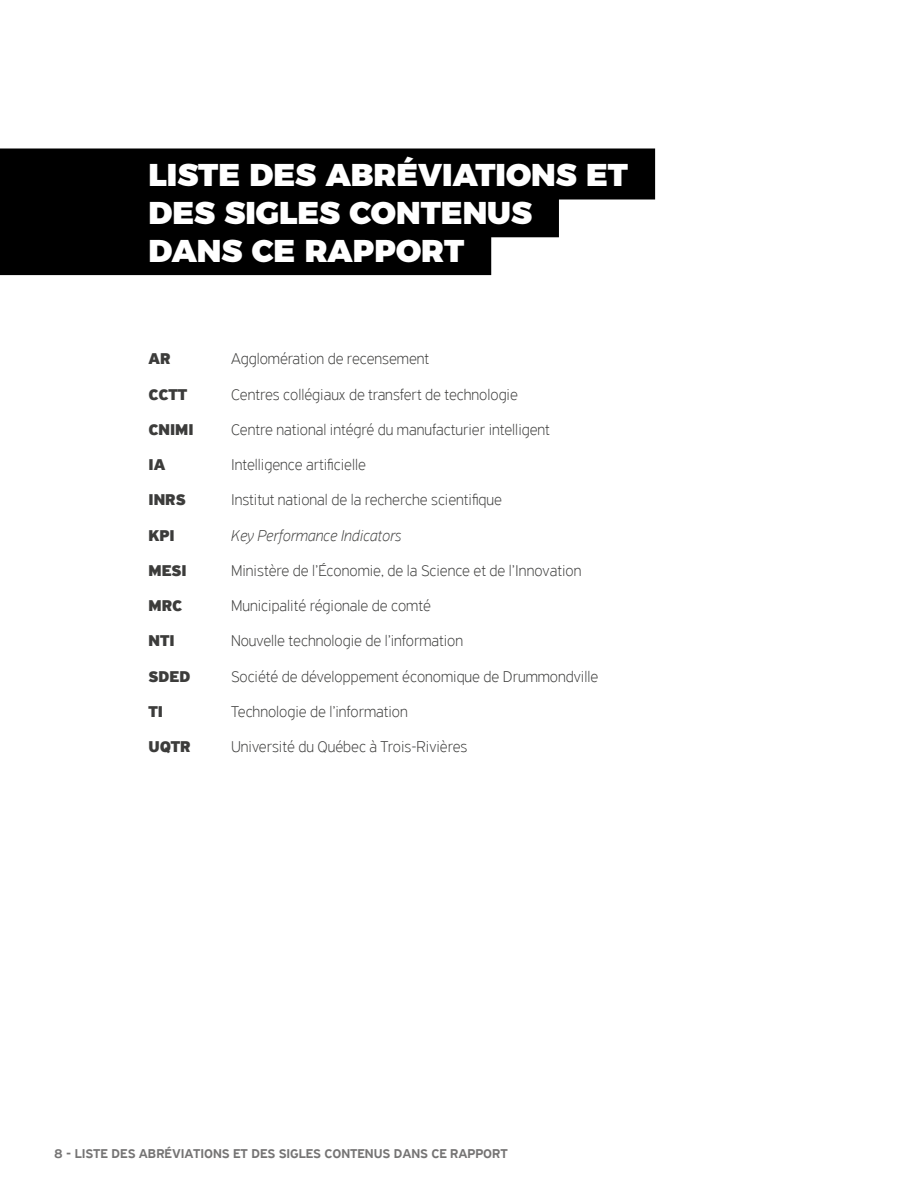
<style>
.page{position:relative;width:918px;height:1188px;background:#fff}
.page>*{position:absolute;margin:0;border:0;box-sizing:border-box;transform-origin:0 0}
.t1{font:900 31.5px/37.8px "Montserrat";color:#fff}
.t2{font:100 16.5px "PF Highway Sans Pro";color:#3c3c3b}
.t3{font:900 16.5px "PF Highway Sans Pro";color:#3c3c3b}
.t4{font:italic 100 16.5px "PF Highway Sans Pro";color:#3c3c3b}
.t5{font:500 13.5px "PF Highway Sans Pro";color:#757474}
</style>
<div class="page">
<div style="left:0;top:148px;width:655px;height:52px;background:#000"></div>
<div style="left:0;top:186px;width:559px;height:51px;background:#000"></div>
<div style="left:0;top:224px;width:491px;height:51px;background:#000"></div>
<h1 class="t1" style="left:149px;top:153px;width:481px">LISTE DES ABRÉVIATIONS ET<br>DES SIGLES CONTENUS<br>DANS CE RAPPORT</h1>
<p class="t3" style="left:149px;top:349px;width:24px">AR</p>
<p class="t2" style="left:231px;top:349px;width:200px">Agglomération de recensement</p>
<p class="t3" style="left:149px;top:384px;width:40px">CCTT</p>
<p class="t2" style="left:231px;top:385px;width:288px">Centres collégiaux de transfert de technologie</p>
<p class="t3" style="left:149px;top:419px;width:47px">CNIMI</p>
<p class="t2" style="left:231px;top:420px;width:320px">Centre national intégré du manufacturier intelligent</p>
<p class="t3" style="left:149px;top:455px;width:18px">IA</p>
<p class="t2" style="left:231px;top:455px;width:136px">Intelligence artificielle</p>
<p class="t3" style="left:149px;top:490px;width:39px">INRS</p>
<p class="t2" style="left:231px;top:490px;width:273px">Institut national de la recherche scientifique</p>
<p class="t3" style="left:149px;top:525px;width:28px">KPI</p>
<p class="t4" style="left:231px;top:526px;width:172px">Key Performance Indicators</p>
<p class="t3" style="left:149px;top:560px;width:40px">MESI</p>
<p class="t2" style="left:231px;top:561px;width:352px">Ministère de l’Économie, de la Science et de l’Innovation</p>
<p class="t3" style="left:149px;top:596px;width:35px">MRC</p>
<p class="t2" style="left:231px;top:596px;width:201px">Municipalité régionale de comté</p>
<p class="t3" style="left:149px;top:631px;width:28px">NTI</p>
<p class="t2" style="left:231px;top:631px;width:234px">Nouvelle technologie de l’information</p>
<p class="t3" style="left:149px;top:666px;width:43px">SDED</p>
<p class="t2" style="left:231px;top:666px;width:369px">Société de développement économique de Drummondville</p>
<p class="t3" style="left:149px;top:701px;width:16px">TI</p>
<p class="t2" style="left:231px;top:702px;width:178px">Technologie de l’information</p>
<p class="t3" style="left:149px;top:736px;width:44px">UQTR</p>
<p class="t2" style="left:231px;top:737px;width:238px">Université du Québec à Trois-Rivières</p>
<p class="t5" style="left:54px;top:1146px;width:455px">8 - LISTE DES ABRÉVIATIONS ET DES SIGLES CONTENUS DANS CE RAPPORT</p>
</div>
